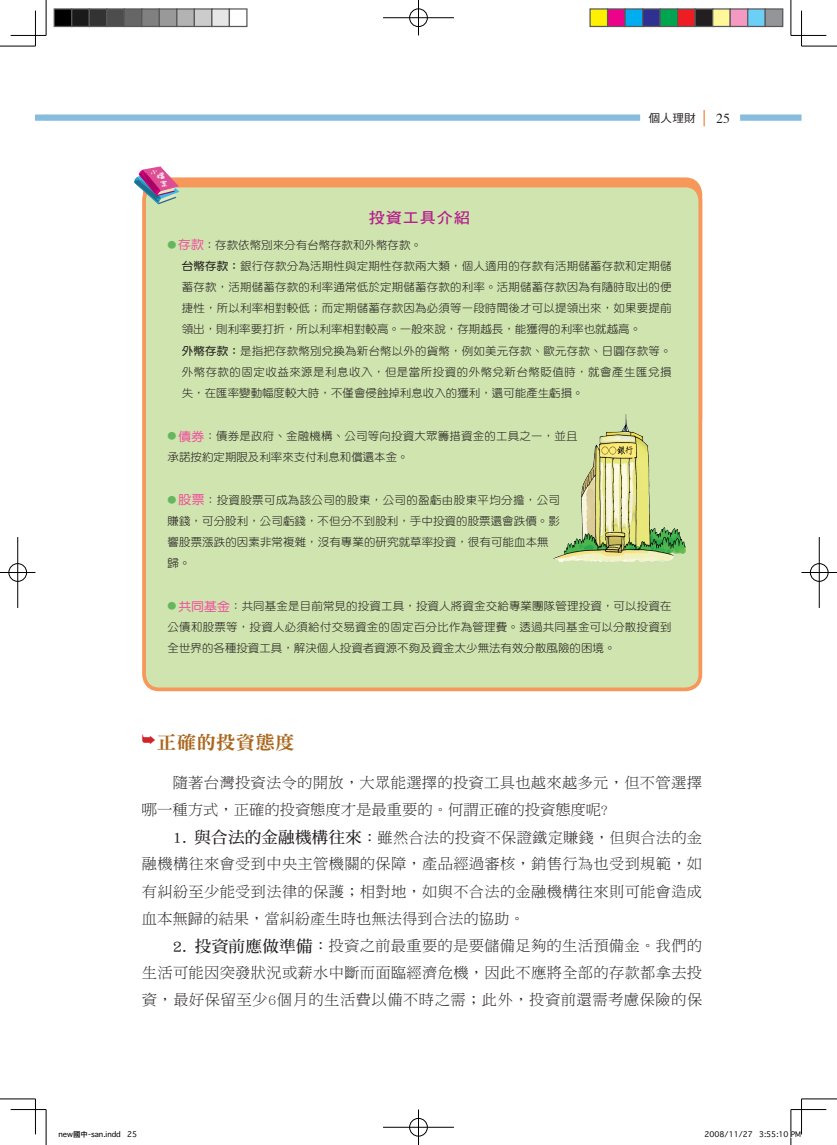
<style>
.page{position:relative;width:837px;height:1145px;background:#fff}
.page>*{position:absolute;margin:0;border:0;box-sizing:border-box;transform-origin:0 0}
.t1{font:18.75px "DF Ming Std W9";letter-spacing:.01em;color:#aa671d;scale:1.04 1}
.t2{font:15px/26.9px "DF Ming Std W3";letter-spacing:.015em;color:#231f20;text-align:justify}
.t3{font:15px "DF Hei Std W7";letter-spacing:.05em;color:#b41e8d;scale:1.08 1}
.t4{font:11.25px/21.1px "DF Yuan Std W3";letter-spacing:.015em;color:#231f20}
.t5{font:11.25px "DF Hei Std W5";color:#231f20}
.t6{font:7.5px "Osaka";color:#000}
.s1{font-size:16.25px;color:#f36e21}
.s2{font-family:"Times";font-size:13.75px}
.s3{font-size:8.75px;color:#65b75d}
.s4{font-family:"DF Yuan Std W7";font-size:12.5px;color:#ef59a1}
.s5{font-family:"DF Yuan Std W7"}
.s6{font-family:"DF Ming Std W7";font-size:16.25px}
</style>
<div class="page">
<div style="left:35px;top:114px;width:11px;height:7px;background:#86bddd"></div>
<div style="left:46px;top:114px;width:594px;height:7px;background:#86bddd"></div>
<div style="left:739px;top:114px;width:62px;height:7px;background:#86bddd"></div>
<div style="left:144px;top:185px;width:556px;height:504px;background:#cfe4ae;border-radius:15px"></div>
<div style="left:142px;top:184px;width:560px;height:507px;border:4px solid #f7975a;border-radius:15px"></div>
<img style="left:553px;top:414px;width:134px;height:148px">
<hr style="left:0;top:46px;width:35px;height:1px;background:#000">
<hr style="left:801px;top:46px;width:35px;height:1px;background:#000">
<hr style="left:0;top:1098px;width:35px;height:1px;background:#000">
<hr style="left:801px;top:1098px;width:35px;height:1px;background:#000">
<hr style="left:46px;top:0;width:1px;height:35px;background:#000">
<hr style="left:46px;top:1109px;width:1px;height:35px;background:#000">
<hr style="left:790px;top:0;width:1px;height:35px;background:#000">
<hr style="left:790px;top:1109px;width:1px;height:35px;background:#000">
<hr style="left:11px;top:35px;width:35px;height:1px;background:#000">
<hr style="left:790px;top:35px;width:36px;height:1px;background:#000">
<hr style="left:11px;top:1109px;width:35px;height:1px;background:#000">
<hr style="left:790px;top:1109px;width:36px;height:1px;background:#000">
<hr style="left:35px;top:11px;width:1px;height:35px;background:#000">
<hr style="left:35px;top:1098px;width:1px;height:36px;background:#000">
<hr style="left:801px;top:11px;width:1px;height:35px;background:#000">
<hr style="left:801px;top:1098px;width:1px;height:36px;background:#000">
<div style="left:408px;top:8px;width:20px;height:19px;border:2px solid #fff;border-radius:50%"></div>
<hr style="left:383px;top:17px;width:71px;height:2px;background:#fff">
<hr style="left:417px;top:0;width:2px;height:35px;background:#fff">
<div style="left:409px;top:9px;width:18px;height:18px;border:1px solid #000;border-radius:50%"></div>
<hr style="left:383px;top:18px;width:71px;height:1px;background:#000">
<hr style="left:418px;top:0;width:1px;height:35px;background:#000">
<div style="left:408px;top:1117px;width:20px;height:20px;border:2px solid #fff;border-radius:50%"></div>
<hr style="left:383px;top:1126px;width:71px;height:2px;background:#fff">
<hr style="left:417px;top:1109px;width:2px;height:35px;background:#fff">
<div style="left:409px;top:1118px;width:18px;height:18px;border:1px solid #000;border-radius:50%"></div>
<hr style="left:383px;top:1127px;width:71px;height:1px;background:#000">
<hr style="left:418px;top:1109px;width:1px;height:35px;background:#000">
<div style="left:8px;top:562px;width:19px;height:20px;border:2px solid #fff;border-radius:50%"></div>
<hr style="left:0;top:571px;width:35px;height:2px;background:#fff">
<hr style="left:17px;top:537px;width:2px;height:71px;background:#fff">
<div style="left:9px;top:563px;width:18px;height:18px;border:1px solid #000;border-radius:50%"></div>
<hr style="left:0;top:572px;width:35px;height:1px;background:#000">
<hr style="left:18px;top:537px;width:1px;height:71px;background:#000">
<div style="left:809px;top:562px;width:19px;height:20px;border:2px solid #fff;border-radius:50%"></div>
<hr style="left:801px;top:571px;width:35px;height:2px;background:#fff">
<div style="left:809px;top:563px;width:19px;height:18px;border:1px solid #000;border-radius:50%"></div>
<hr style="left:801px;top:572px;width:35px;height:1px;background:#000">
<hr style="left:818px;top:537px;width:1px;height:71px;background:#000">
<div style="left:54px;top:9px;width:18px;height:17px;background:#000"></div>
<div style="left:54px;top:8px;width:18px;height:19px;border:1px solid #595959"></div>
<div style="left:72px;top:9px;width:17px;height:17px;background:#1a1a1a"></div>
<div style="left:71px;top:8px;width:19px;height:19px;border:1px solid #595959"></div>
<div style="left:89px;top:9px;width:18px;height:17px;background:#333"></div>
<div style="left:89px;top:8px;width:18px;height:19px;border:1px solid #595959"></div>
<div style="left:107px;top:9px;width:17px;height:17px;background:#4d4d4d"></div>
<div style="left:106px;top:8px;width:19px;height:19px;border:1px solid #595959"></div>
<div style="left:124px;top:9px;width:18px;height:17px;background:#666"></div>
<div style="left:124px;top:8px;width:18px;height:19px;border:1px solid #595959"></div>
<div style="left:142px;top:9px;width:17px;height:17px;background:#808080"></div>
<div style="left:141px;top:8px;width:19px;height:19px;border:1px solid #595959"></div>
<div style="left:159px;top:9px;width:18px;height:17px;background:#999"></div>
<div style="left:159px;top:8px;width:18px;height:19px;border:1px solid #595959"></div>
<div style="left:177px;top:9px;width:17px;height:17px;background:#b3b3b3"></div>
<div style="left:176px;top:8px;width:19px;height:19px;border:1px solid #595959"></div>
<div style="left:194px;top:9px;width:18px;height:17px;background:#ccc"></div>
<div style="left:194px;top:8px;width:18px;height:19px;border:1px solid #595959"></div>
<div style="left:212px;top:9px;width:17px;height:17px;background:#e6e6e6"></div>
<div style="left:211px;top:8px;width:19px;height:19px;border:1px solid #595959"></div>
<div style="left:229px;top:8px;width:18px;height:19px;border:1px solid #595959"></div>
<div style="left:590px;top:9px;width:17px;height:17px;background:#fff101"></div>
<div style="left:589px;top:8px;width:19px;height:19px;border:1px solid #595959"></div>
<div style="left:607px;top:9px;width:18px;height:17px;background:#ed028c"></div>
<div style="left:606px;top:8px;width:19px;height:19px;border:1px solid #595959"></div>
<div style="left:625px;top:9px;width:17px;height:17px;background:#00aeef"></div>
<div style="left:624px;top:8px;width:19px;height:19px;border:1px solid #595959"></div>
<div style="left:642px;top:9px;width:18px;height:17px;background:#2e3092"></div>
<div style="left:641px;top:8px;width:19px;height:19px;border:1px solid #595959"></div>
<div style="left:660px;top:9px;width:17px;height:17px;background:#00a54f"></div>
<div style="left:659px;top:8px;width:19px;height:19px;border:1px solid #595959"></div>
<div style="left:677px;top:9px;width:18px;height:17px;background:#ee1d23"></div>
<div style="left:676px;top:8px;width:19px;height:19px;border:1px solid #595959"></div>
<div style="left:695px;top:9px;width:17px;height:17px;background:#231f20"></div>
<div style="left:694px;top:8px;width:19px;height:19px;border:1px solid #595959"></div>
<div style="left:712px;top:9px;width:18px;height:17px;background:#fff79a"></div>
<div style="left:711px;top:8px;width:19px;height:19px;border:1px solid #595959"></div>
<div style="left:730px;top:9px;width:17px;height:17px;background:#f499c2"></div>
<div style="left:729px;top:8px;width:19px;height:19px;border:1px solid #595959"></div>
<div style="left:747px;top:9px;width:18px;height:17px;background:#6bcff6"></div>
<div style="left:746px;top:8px;width:19px;height:19px;border:1px solid #595959"></div>
<div style="left:765px;top:9px;width:17px;height:17px;background:#939598"></div>
<div style="left:764px;top:8px;width:19px;height:19px;border:1px solid #595959"></div>
<svg style="left:134px;top:166px;width:45px;height:38px"></svg>
<p class="t5" style="left:648px;top:112px;width:81px">個人理財<span class="s1">｜</span> <span class="s2">25</span></p>
<h2 class="t3" style="left:369px;top:210px;width:95px">投資工具介紹</h2>
<p class="t4" style="left:182px;top:234px;width:491px;text-indent:-14px"><span class="s3">●</span> <span class="s4">存款</span>：存款依幣別來分有台幣存款和外幣存款。<br><span class="s5">台幣存款：</span>銀行存款分為活期性與定期性存款兩大類，個人適用的存款有活期儲蓄存款和定期儲蓄存款，活期儲蓄存款的利率通常低於定期儲蓄存款的利率。活期儲蓄存款因為有隨時取出的便捷性，所以利率相對較低；而定期儲蓄存款因為必須等一段時間後才可以提領出來，如果要提前領出，則利率要打折，所以利率相對較高。一般來說，存期越長，能獲得的利率也就越高。<br><span class="s5">外幣存款：</span>是指把存款幣別兌換為新台幣以外的貨幣，例如美元存款、歐元存款、日圓存款等。外幣存款的固定收益來源是利息收入，但是當所投資的外幣兌新台幣貶值時，就會產生匯兌損失，在匯率變動幅度較大時，不僅會侵蝕掉利息收入的獲利，還可能產生虧損。</p>
<p class="t4" style="left:167px;top:425px;width:411px;line-height:20.6px"><span class="s3">●</span> <span class="s4">債券</span>：債券是政府、金融機構、公司等向投資大眾籌措資金的工具之一，並且承諾按約定期限及利率來支付利息和償還本金。</p>
<p class="t4" style="left:167px;top:489px;width:394px"><span class="s3">●</span> <span class="s4">股票</span>：投資股票可成為該公司的股東，公司的盈虧由股東平均分擔，公司賺錢，可分股利，公司虧錢，不但分不到股利，手中投資的股票還會跌價。影響股票漲跌的因素非常複雜，沒有專業的研究就草率投資，很有可能血本無歸。</p>
<p class="t4" style="left:167px;top:595px;width:505px;text-align:justify"><span class="s3">●</span> <span class="s4">共同基金</span>：共同基金是目前常見的投資工具，投資人將資金交給專業團隊管理投資，可以投資在公債和股票等，投資人必須給付交易資金的固定百分比作為管理費。透過共同基金可以分散投資到全世界的各種投資工具，解決個人投資者資源不夠及資金太少無法有效分散風險的困境。</p>
<h1 class="t1" style="left:142px;top:732px;width:148px"><sup>➥</sup>正確的投資態度</h1>
<h2 class="t2" style="left:142px;top:768px;width:561px;text-indent:31px">隨著台灣投資法令的開放，大眾能選擇的投資工具也越來越多元，但不管選擇哪一種方式，正確的投資態度才是最重要的。何謂正確的投資態度呢?</h2>
<h2 class="t2" style="left:142px;top:823px;width:561px;text-indent:31px"><span class="s6">1. 與合法的金融機構往來</span>：雖然合法的投資不保證鐵定賺錢，但與合法的金融機構往來會受到中央主管機關的保障，產品經過審核，銷售行為也受到規範，如有糾紛至少能受到法律的保護；相對地，如與不合法的金融機構往來則可能會造成血本無歸的結果，當糾紛產生時也無法得到合法的協助。</h2>
<h2 class="t2" style="left:142px;top:932px;width:561px;text-indent:31px"><span class="s6">2. 投資前應做準備</span>：投資之前最重要的是要儲備足夠的生活預備金。我們的生活可能因突發狀況或薪水中斷而面臨經濟危機，因此不應將全部的存款都拿去投資，最好保留至少6個月的生活費以備不時之需；此外，投資前還需考慮保險的保</h2>
<p class="t6" style="left:59px;top:1129px;width:80px">new國中-san.indd 25</p>
<p class="t6" style="left:704px;top:1129px;width:98px">2008/11/27 3:55:10 PM</p>
</div>
